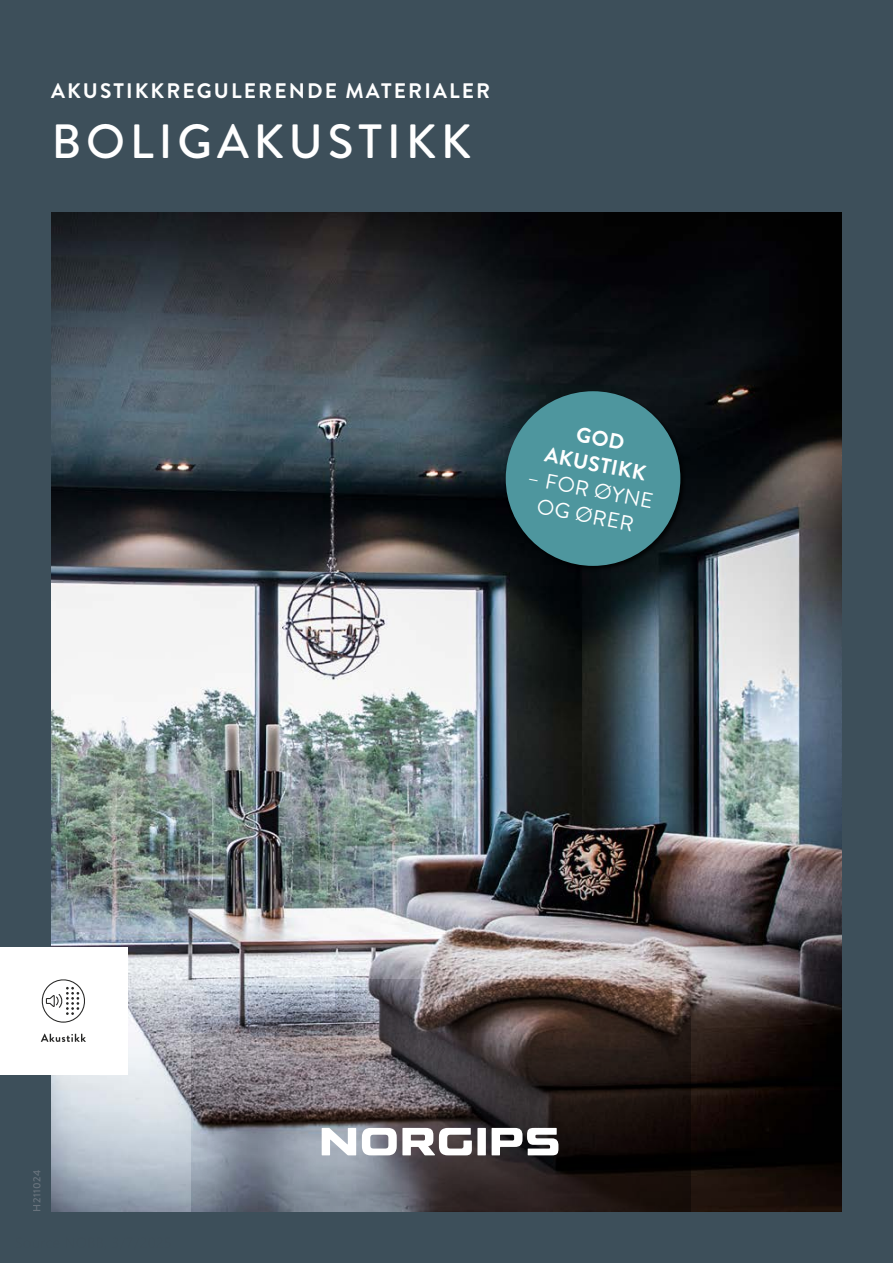
<style>
.page{position:relative;width:893px;height:1263px;background:#3d4f5a}
.page>*{position:absolute;margin:0;border:0;box-sizing:border-box;transform-origin:0 0}
.t1{font:500 48px "Brandon Grotesque";letter-spacing:.1em;color:#fff}
.t2{font:21.3px/26.1px "Brandon Grotesque";color:#fff;text-align:center}
.t3{font:700 21.3px/26.1px "Brandon Grotesque";color:#fff;text-align:center}
.t4{font:700 21px "Brandon Grotesque";letter-spacing:.1em;color:#fff}
.t5{font:500 10.5px "Brandon Grotesque";letter-spacing:.06em;color:#9699a1}
</style>
<div class="page">
<img style="left:51px;top:213px;width:791px;height:999px">
<svg style="left:672px;top:1016px;width:18px;height:196px;background:#160e0a"></svg>
<svg style="left:191px;top:1021px;width:145px;height:191px;background:#7d7d86"></svg>
<svg style="left:336px;top:979px;width:336px;height:233px;background:#443b3c"></svg>
<svg style="left:322px;top:1128px;width:34px;height:27px"></svg>
<div style="left:477px;top:1128px;width:9px;height:27px;background:#fff"></div>
<svg style="left:492px;top:1128px;width:66px;height:27px;background:#b2b1b2"></svg>
<svg style="left:362px;top:1128px;width:110px;height:27px;background:#c2bfc2"></svg>
<div style="left:0;top:947px;width:128px;height:128px;background:#fff"></div>
<svg style="left:41px;top:1034px;width:45px;height:8px"></svg>
<svg style="left:41px;top:979px;width:44px;height:44px"></svg>
<div style="left:504px;top:390px;width:182px;height:182px;background:#000;opacity:.75"></div>
<div style="left:506px;top:391px;width:174px;height:175px;background:#4e969e;border-radius:50%"></div>
<p class="t4" style="left:51px;top:76px;width:441px">AKUSTIKKREGULERENDE MATERIALER</p>
<h1 class="t1" style="left:51px;top:109px;width:422px">BOLIGAKUSTIKK</h1>
<p class="t3" style="left:553px;top:416px;width:104px;rotate:11deg">GOD<br>AKUSTIKK</p>
<p class="t2" style="left:530px;top:465px;width:129px;rotate:11deg">– FOR ØYNE<br>OG ØRER</p>
<p class="t5" style="left:30px;top:1212px;width:44px;rotate:-90deg">H211024</p>
</div>
